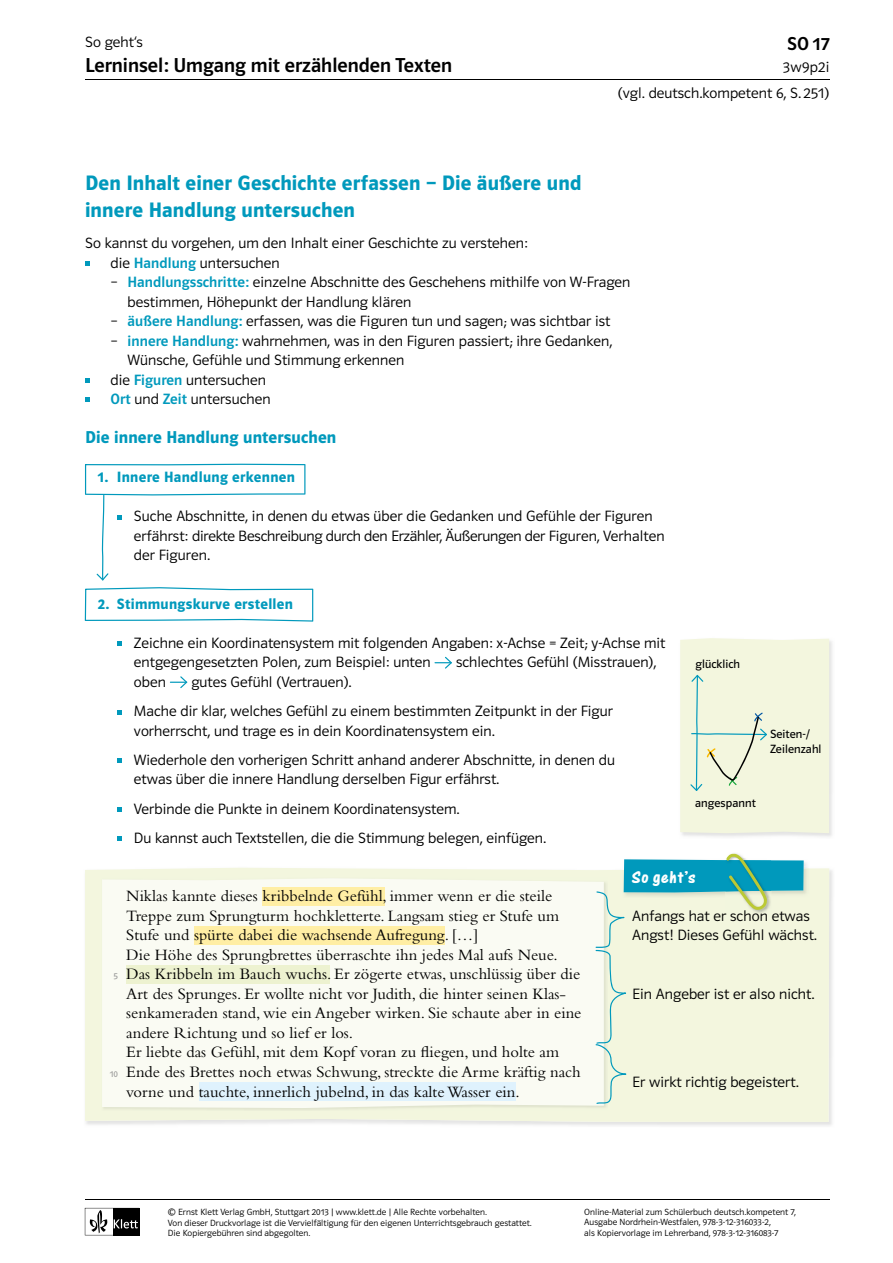
<style>
.page{position:relative;width:893px;height:1263px;background:#fff}
.page>*{position:absolute;margin:0;border:0;box-sizing:border-box;transform-origin:0 0}
.t1{font:21px/27px "Polo ST11 K Hfett";letter-spacing:.01em;color:#0099bc}
.t2{font:20.25px "Polo ST11 K Krftg";color:#000}
.t3{font:18.75px "Polo ST11 K Krftg";color:#000}
.t4{font:18px "One Stroke Script Bold Plain";letter-spacing:.04em;color:#fff}
.t5{font:17.25px "Polo ST11 K Hfett";letter-spacing:.01em;color:#0099bc}
.t6{font:16.5px/19.5px "Bembo";color:#000}
.t7{font:15px/19.5px "Polo ST11 K Leicht";letter-spacing:.005em;color:#000}
.t8{font:15px "Polo ST11 K Hfett";letter-spacing:.02em;color:#0099bc}
.t9{font:12px/15px "Polo ST11 K Buch";letter-spacing:.005em;color:#000}
.t10{font:9px/10.5px "Polo ST11 K Leicht";letter-spacing:.005em;color:#000}
.t11{font:9px "Polo ST11 K Buch";color:#9d9d9c}
.s1{font-family:"Polo ST11 K Krftg";color:#0099bc}
</style>
<div class="page">
<svg style="left:85px;top:1208px;width:54px;height:27px"></svg>
<hr style="left:85px;top:79px;width:744px;height:1px;background:#000">
<hr style="left:85px;top:1199px;width:744px;height:1px;background:#000">
<svg style="left:85px;top:261px;width:5px;height:5px"></svg>
<svg style="left:85px;top:378px;width:5px;height:5px"></svg>
<svg style="left:85px;top:398px;width:5px;height:4px"></svg>
<svg style="left:85px;top:587px;width:228px;height:35px"></svg>
<svg style="left:117px;top:642px;width:4px;height:4px"></svg>
<svg style="left:434px;top:657px;width:18px;height:12px"></svg>
<svg style="left:170px;top:676px;width:17px;height:12px"></svg>
<svg style="left:117px;top:710px;width:4px;height:4px"></svg>
<svg style="left:117px;top:759px;width:4px;height:4px"></svg>
<svg style="left:117px;top:807px;width:4px;height:5px"></svg>
<svg style="left:117px;top:837px;width:4px;height:4px"></svg>
<svg style="left:85px;top:464px;width:220px;height:116px"></svg>
<svg style="left:85px;top:868px;width:744px;height:254px;background:#f2f5de"></svg>
<div style="left:102px;top:878px;width:502px;height:230px;background:#fafbf3"></div>
<div style="left:262px;top:887px;width:123px;height:18px;background:#ffeea4"></div>
<div style="left:194px;top:926px;width:251px;height:18px;background:#ffeea4"></div>
<div style="left:126px;top:965px;width:204px;height:18px;background:#edf2d0"></div>
<div style="left:199px;top:1082px;width:316px;height:18px;background:#dff2fd"></div>
<svg style="left:596px;top:853px;width:213px;height:251px;background:#d7ebda"></svg>
<div style="left:680px;top:638px;width:149px;height:195px;background:#f3f6de"></div>
<p class="t7" style="left:85px;top:32px;width:59px">So geht‘s</p>
<p class="t3" style="left:787px;top:33px;width:44px">SO 17</p>
<h2 class="t2" style="left:85px;top:54px;width:369px">Lerninsel: Umgang mit erzählenden Texten</h2>
<p class="t7" style="left:783px;top:58px;width:48px">3w9p2i</p>
<p class="t7" style="left:618px;top:83px;width:213px">(vgl. deutsch.kompetent 6, S. 251)</p>
<h1 class="t1" style="left:85px;top:169px;width:498px">Den Inhalt einer Geschichte erfassen – Die äußere und innere Handlung untersuchen</h1>
<p class="t7" style="left:111px;top:233px;width:419px;text-indent:-26px">So kannst du vorgehen, um den Inhalt einer Geschichte zu verstehen: die <span class="s1">Handlung</span> untersuchen</p>
<p class="t7" style="left:128px;top:272px;width:504px;text-indent:-17px">– <span class="s1">Handlungsschritte:</span> einzelne Abschnitte des Geschehens mithilfe von W-Fragen bestimmen, Höhepunkt der Handlung klären</p>
<p class="t7" style="left:111px;top:311px;width:501px">– <span class="s1">äußere Handlung:</span> erfassen, was die Figuren tun und sagen; was sichtbar ist</p>
<p class="t7" style="left:111px;top:331px;width:504px">– <span class="s1">innere Handlung:</span> wahrnehmen, was in den Figuren passiert; ihre Gedanken,</p>
<p class="t7" style="left:128px;top:350px;width:278px">Wünsche, Gefühle und Stimmung erkennen</p>
<p class="t7" style="left:111px;top:370px;width:157px">die <span class="s1">Figuren</span> untersuchen</p>
<p class="t7" style="left:111px;top:389px;width:162px"><span class="s1">Ort</span> und <span class="s1">Zeit</span> untersuchen</p>
<p class="t5" style="left:85px;top:428px;width:253px">Die innere Handlung untersuchen</p>
<p class="t8" style="left:98px;top:469px;width:199px">1. Innere Handlung erkennen</p>
<p class="t7" style="left:134px;top:506px;width:532px">Suche Abschnitte, in denen du etwas über die Gedanken und Gefühle der Figuren erfährst: direkte Beschreibung durch den Erzähler, Äußerungen der Figuren, Verhalten der Figuren.</p>
<p class="t8" style="left:98px;top:595px;width:197px">2. Stimmungskurve erstellen</p>
<p class="t7" style="left:134px;top:633px;width:533px">Zeichne ein Koordinatensystem mit folgenden Angaben: x-Achse = Zeit; y-Achse mit entgegengesetzten Polen, zum Beispiel: unten</p>
<p class="t7" style="left:456px;top:653px;width:202px">schlechtes Gefühl (Misstrauen),</p>
<p class="t7" style="left:134px;top:667px;width:480px;line-height:29.2px;text-indent:57px">gutes Gefühl (Vertrauen).<br>Mache dir klar, welches Gefühl zu einem bestimmten Zeitpunkt in der Figur</p>
<p class="t7" style="left:134px;top:716px;width:482px;line-height:29.2px">vorherrscht, und trage es in dein Koordinatensystem ein.<br>Wiederhole den vorherigen Schritt anhand anderer Abschnitte, in denen du</p>
<p class="t7" style="left:134px;top:765px;width:414px;line-height:29.2px">etwas über die innere Handlung derselben Figur erfährst.<br>Verbinde die Punkte in deinem Koordinatensystem.<br>Du kannst auch Textstellen, die die Stimmung belegen, einfügen.</p>
<p class="t7" style="left:134px;top:672px;width:34px">oben</p>
<p class="t9" style="left:695px;top:656px;width:46px">glücklich</p>
<p class="t9" style="left:695px;top:795px;width:62px">angespannt</p>
<p class="t4" style="left:632px;top:866px;width:65px">So geht’s</p>
<p class="t9" style="left:770px;top:727px;width:53px">Seiten-/<br>Zeilenzahl</p>
<p class="t11" style="left:113px;top:971px;width:6px">5</p>
<p class="t11" style="left:110px;top:1069px;width:10px">10</p>
<p class="t6" style="left:126px;top:886px;width:457px">Niklas kannte dieses kribbelnde Gefühl, immer wenn er die steile Treppe zum Sprungturm hochkletterte. Langsam stieg er Stufe um Stufe und spürte dabei die wachsende Aufregung. […]<br>Die Höhe des Sprungbrettes überraschte ihn jedes Mal aufs Neue.<br>Das Kribbeln im Bauch wuchs. Er zögerte etwas, unschlüssig über die Art des Sprunges. Er wollte nicht vor Judith, die hinter seinen Klas&shy;senkameraden stand, wie ein Angeber wirken. Sie schaute aber in eine andere Richtung und so lief er los.<br>Er liebte das Gefühl, mit dem Kopf voran zu fliegen, und holte am Ende des Brettes noch etwas Schwung, streckte die Arme kräftig nach vorne und tauchte, innerlich jubelnd, in das kalte Wasser ein.</p>
<p class="t7" style="left:632px;top:906px;width:186px">Anfangs hat er schon etwas<br>Angst! Dieses Gefühl wächst.</p>
<p class="t7" style="left:632px;top:984px;width:184px">Ein Angeber ist er also nicht.</p>
<p class="t7" style="left:632px;top:1072px;width:168px">Er wirkt richtig begeistert.</p>
<p class="t10" style="left:168px;top:1207px;width:365px">© Ernst Klett Verlag GmbH, Stuttgart 2013 | www.klett.de | Alle Rechte vorbehalten.<br>Von dieser Druckvorlage ist die Vervielfältigung für den eigenen Unterrichtsgebrauch gestattet.<br>Die Kopiergebühren sind abgegolten.</p>
<p class="t10" style="left:584px;top:1206px;width:213px">Online-Material zum Schülerbuch deutsch.kompetent 7,<br>Ausgabe Nordrhein-Westfalen, 978-3-12-316033-2,<br>als Kopiervorlage im Lehrerband, 978-3-12-316083-7</p>
</div>
